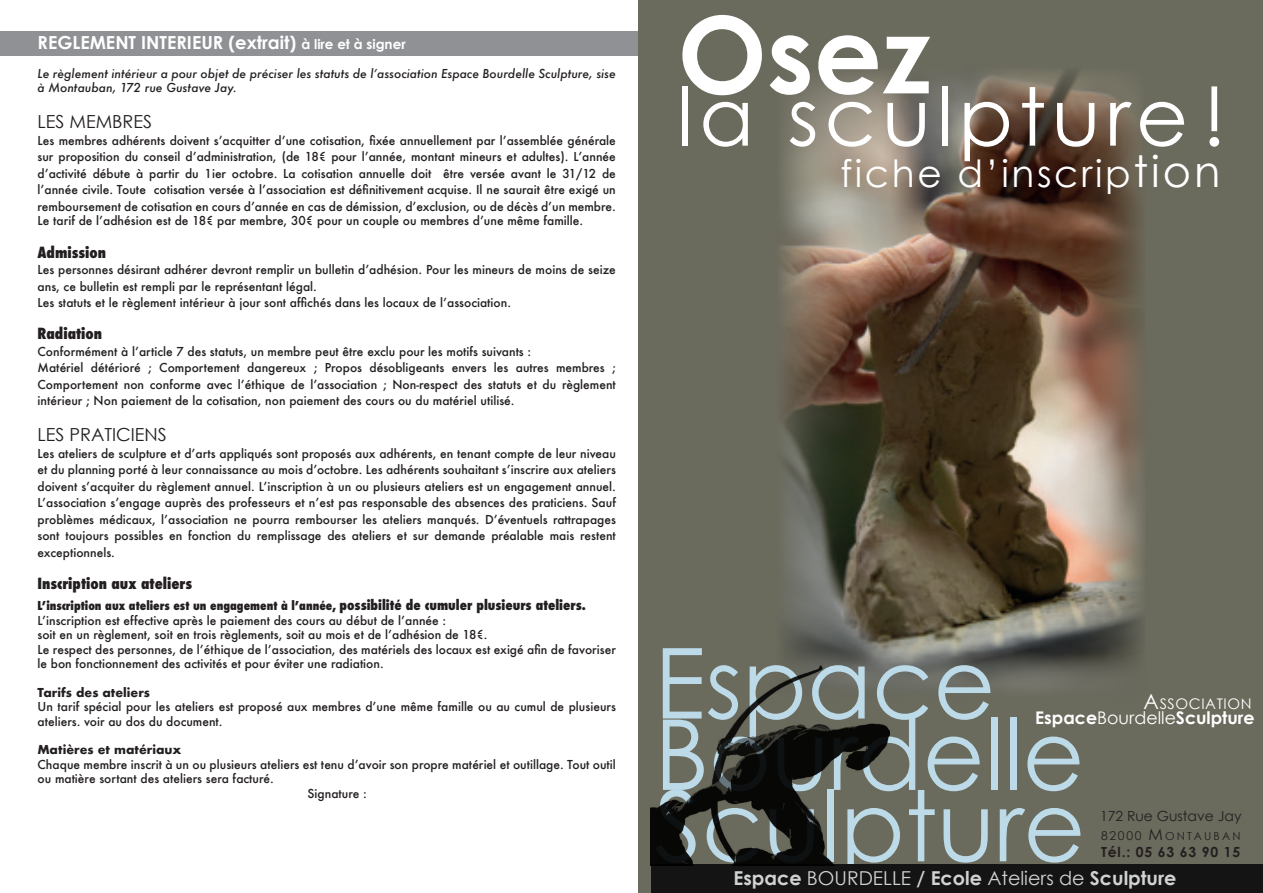
<style>
.page{position:relative;width:1263px;height:893px;background:#fff}
.page>*{position:absolute;margin:0;border:0;box-sizing:border-box;transform-origin:0 0}
.t1{font:700 106.5px "Century Gothic";color:#fff}
.t2{font:97.95px "Century Gothic";color:#bcdae8}
.t3{font:80.4px "Century Gothic";letter-spacing:.07em;color:#fff}
.t4{font:37.5px "Century Gothic";letter-spacing:.07em;color:#fff}
.t5{font:700 19.2px "Century Gothic";color:#d1d2d4}
.t6{font:700 18px "Century Gothic";color:#fff}
.t7{font:18px "Century Gothic";color:#231f20}
.t8{font:700 17.4px "Century Gothic";color:#fff}
.t9{font:800 condensed 15px "Futura";color:#231f20}
.t10{font:14.55px "Century Gothic";letter-spacing:.045em;color:#fff}
.t11{font:13.95px "Century Gothic";color:#231f20}
.t12{font:700 13.95px "Century Gothic";letter-spacing:.06em;color:#231f20}
.t13{font:500 12px/16.5px "Futura";color:#231f20}
.t14{font:italic 500 12px/14.4px "Futura";color:#231f20}
.t15{font:800 condensed 12px "Futura";color:#231f20}
.t16{font:700 12px "Futura";color:#231f20}
.t17{font:10.95px "Century Gothic";letter-spacing:.2em;color:#231f20}
.s1{font-size:13.5px}
.s2{font-size:43.2px}
.s3{font-size:20.85px}
.s4{font-weight:400}
.s5{font-size:12.15px}
.s6{font-size:15.6px}
</style>
<div class="page">
<div style="left:638px;top:0;width:625px;height:893px;background:#6a6a5d"></div>
<img style="left:780px;top:72px;width:363px;height:618px">
<div style="left:651px;top:865px;width:612px;height:28px;background:#141414"></div>
<img style="left:650px;top:658px;width:239px;height:208px">
<div style="left:0;top:31px;width:638px;height:24px;background:#8f9194"></div>
<p class="t6" style="left:38px;top:29px;width:370px">REGLEMENT INTERIEUR (extrait) <span class="s1">à lire et à signer</span></p>
<p class="t14" style="left:38px;top:66px;width:580px">Le règlement intérieur a pour objet de préciser les statuts de l’association Espace Bourdelle Sculpture, sise à Montauban, 172 rue Gustave Jay.</p>
<p class="t7" style="left:38px;top:109px;width:116px">LES MEMBRES</p>
<p class="t13" style="left:38px;top:132px;width:580px;text-align:justify">Les membres adhérents doivent s’acquitter d’une cotisation, fixée annuellement par l’assemblée générale sur proposition du conseil d’administration, (de 18€ pour l’année, montant mineurs et adultes). L’année d’activité débute à partir du 1ier octobre. La cotisation annuelle doit être versée avant le 31/12 de l’année civile. Toute cotisation versée à l’association est définitivement acquise. Il ne saurait être exigé un remboursement de cotisation en cours d’année en cas de démission, d’exclusion, ou de décès d’un membre.</p>
<p class="t13" style="left:38px;top:212px;width:547px">Le tarif de l’adhésion est de 18€ par membre, 30€ pour un couple ou membres d’une même famille.</p>
<p class="t9" style="left:38px;top:242px;width:70px">Admission</p>
<p class="t13" style="left:38px;top:261px;width:580px">Les personnes désirant adhérer devront remplir un bulletin d’adhésion. Pour les mineurs de moins de seize ans, ce bulletin est rempli par le représentant légal.</p>
<p class="t13" style="left:38px;top:294px;width:475px">Les statuts et le règlement intérieur à jour sont affichés dans les locaux de l’association.</p>
<p class="t9" style="left:38px;top:324px;width:66px">Radiation</p>
<p class="t13" style="left:38px;top:343px;width:495px">Conformément à l’article 7 des statuts, un membre peut être exclu pour les motifs suivants :</p>
<p class="t13" style="left:38px;top:360px;width:580px;text-align:justify">Matériel détérioré ; Comportement dangereux ; Propos désobligeants envers les autres membres ; Comportement non conforme avec l’éthique de l’association ; Non-respect des statuts et du règlement intérieur ; Non paiement de la cotisation, non paiement des cours ou du matériel utilisé.</p>
<p class="t7" style="left:38px;top:422px;width:131px">LES PRATICIENS</p>
<p class="t13" style="left:38px;top:445px;width:580px;text-align:justify">Les ateliers de sculpture et d’arts appliqués sont proposés aux adhérents, en tenant compte de leur niveau et du planning porté à leur connaissance au mois d’octobre. Les adhérents souhaitant s’inscrire aux ateliers doivent s’acquiter du règlement annuel. L’inscription à un ou plusieurs ateliers est un engagement annuel.<br>L’association s’engage auprès des professeurs et n’est pas responsable des absences des praticiens. Sauf problèmes médicaux, l’association ne pourra rembourser les ateliers manqués. D’éventuels rattrapages sont toujours possibles en fonction du remplissage des ateliers et sur demande préalable mais restent exceptionnels.</p>
<p class="t9" style="left:38px;top:574px;width:156px">Inscription aux ateliers</p>
<p class="t15" style="left:38px;top:598px;width:550px">L’inscription aux ateliers est un engagement à l’année, <span class="s1">possibilité de cumuler plusieurs ateliers.</span></p>
<p class="t13" style="left:38px;top:612px;width:410px">L’inscription est effective après le paiement des cours au début de l’année :</p>
<p class="t13" style="left:38px;top:626px;width:452px">soit en un règlement, soit en trois règlements, soit au mois et de l’adhésion de 18€.</p>
<p class="t13" style="left:38px;top:642px;width:580px;line-height:14.4px">Le respect des personnes, de l’éthique de l’association, des matériels des locaux est exigé afin de favoriser le bon fonctionnement des activités et pour éviter une radiation.</p>
<p class="t16" style="left:38px;top:684px;width:114px">Tarifs des ateliers</p>
<p class="t13" style="left:38px;top:699px;width:580px;line-height:14.4px">Un tarif spécial pour les ateliers est proposé aux membres d’une même famille ou au cumul de plusieurs ateliers. voir au dos du document.</p>
<p class="t16" style="left:38px;top:741px;width:145px">Matières et matériaux</p>
<p class="t13" style="left:38px;top:757px;width:580px;line-height:14.4px">Chaque membre inscrit à un ou plusieurs ateliers est tenu d’avoir son propre matériel et outillage. Tout outil ou matière sortant des ateliers sera facturé.</p>
<p class="t13" style="left:308px;top:785px;width:61px">Signature :</p>
<p class="t1" style="left:677px;top:-26px;width:255px">Osez</p>
<p class="t3" style="left:677px;top:60px;width:550px">la sculpture !</p>
<p class="t4" style="left:840px;top:147px;width:381px">fiche d’inscrip<span class="s2">tion</span></p>
<p class="t2" style="left:654px;top:615px;width:342px">Espace</p>
<p class="t10" style="left:1143px;top:693px;width:110px"><span class="s3">A</span>SSOCIATION</p>
<p class="t8" style="left:1035px;top:704px;width:221px">Espace<span class="s4">Bourdelle</span>Sculpture</p>
<p class="t2" style="left:654px;top:686px;width:431px">Bourdelle</p>
<p class="t2" style="left:654px;top:757px;width:432px">Sculpture</p>
<p class="t11" style="left:1100px;top:806px;width:143px">172 Rue Gustave Jay</p>
<p class="t17" style="left:1101px;top:828px;width:141px"><span class="s5">82000</span> <span class="s6">M</span>ONTAUBAN</p>
<p class="t12" style="left:1101px;top:841px;width:141px">Tél.: 05 63 63 90 15</p>
<p class="t5" style="left:733px;top:863px;width:445px">Espace <span class="s4">BOURDELLE</span> / Ecole <span class="s4">Ateliers de</span> Sculpture</p>
</div>
